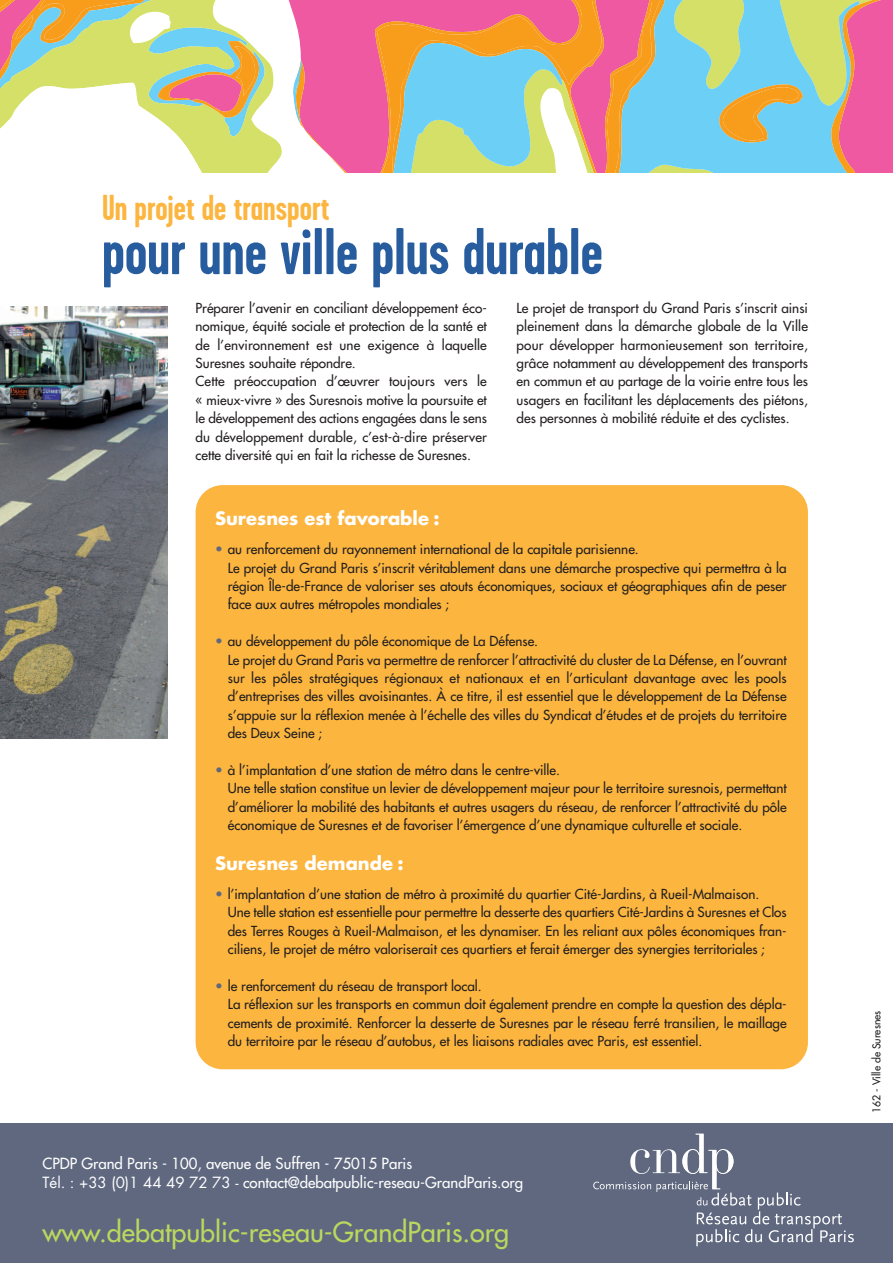
<style>
.page{position:relative;width:893px;height:1263px;background:#fff}
.page>*{position:absolute;margin:0;border:0;box-sizing:border-box;transform-origin:0 0}
.t1{font:700 66px "Garage Gothic";color:#275c9e}
.t2{font:700 36px "Garage Gothic";color:#fcb53f}
.t3{font:27px "Futura";color:#bbd75e}
.t4{font:700 18px "Futura";color:#fff}
.t5{font:15px/19.5px "Futura";color:#fff}
.t6{font:13.5px/18.5px "Futura";color:#231f20}
.t7{font:10.5px "Futura";color:#231f20}
.s1{color:#5f687f}
.s2{font-style:inherit}
</style>
<div class="page">
<svg style="left:0;top:0;width:893px;height:173px"></svg>
<div style="left:0;top:1123px;width:893px;height:140px;background:#5f687f"></div>
<svg style="left:593px;top:1133px;width:261px;height:114px"></svg>
<img style="left:0;top:306px;width:168px;height:432px">
<div style="left:196px;top:485px;width:612px;height:584px;background:#fcb53f;border-radius:27px"></div>
<h2 class="t2" style="left:102px;top:187px;width:229px">Un projet de transport</h2>
<h1 class="t1" style="left:102px;top:213px;width:502px">pour une ville plus durable</h1>
<p class="t6" style="left:196px;top:299px;width:293px">Préparer l’avenir en conciliant développement éco&shy;nomique, équité sociale et protection de la santé et de l’environnement est une exigence à laquelle Suresnes souhaite répondre.<br>Cette préoccupation d’œuvrer toujours vers le « mieux-vivre » des Suresnois motive la poursuite et le développement des actions engagées dans le sens du développement durable, c’est-à-dire préserver cette diversité qui en fait la richesse de Suresnes.</p>
<p class="t6" style="left:517px;top:299px;width:293px;text-align:justify">Le projet de transport du Grand Paris s’inscrit ainsi pleinement dans la démarche globale de la Ville pour développer harmonieusement son territoire, grâce notamment au développement des transports en commun et au partage de la voirie entre tous les usagers en facilitant les déplacements des piétons, des personnes à mobilité réduite et des cyclistes.</p>
<h3 class="t4" style="left:215px;top:510px;width:226px">Suresnes est favorable :</h3>
<p class="t6" style="left:228px;top:541px;width:560px;text-indent:-13px"><span class="s1">•</span> au renforcement du rayonnement international de la capitale parisienne.<br>Le projet du Grand Paris s’inscrit véritablement dans une démarche prospective qui permettra à la région Île-de-France de valoriser ses atouts économiques, sociaux et géographiques afin de peser face aux autres métropoles mondiales ;</p>
<p class="t6" style="left:228px;top:633px;width:560px;text-indent:-13px"><span class="s1">•</span> au développement du pôle économique de La Défense.<br>Le projet du Grand Paris va permettre de renforcer l’attractivité du cluster de La Défense, en l’ouvrant sur les pôles stratégiques régionaux et nationaux et en l’articulant davantage avec les pools d’entreprises des villes avoisinantes. À ce titre, il est essentiel que le développement de La Défense s’appuie sur la réflexion menée à l’échelle des villes du Syndicat d’études et de projets du territoire des Deux Seine ;</p>
<p class="t6" style="left:228px;top:762px;width:560px;text-indent:-13px"><span class="s1">•</span> à l’implantation d’une station de métro dans le centre-ville.<br>Une telle station constitue un levier de développement majeur pour le territoire suresnois, permettant d’améliorer la mobilité des habitants et autres usagers du réseau, de renforcer l’attractivité du pôle économique de Suresnes et de favoriser l’émergence d’une dynamique culturelle et sociale.</p>
<h3 class="t4" style="left:215px;top:855px;width:190px">Suresnes demande :</h3>
<p class="t6" style="left:228px;top:886px;width:560px;text-indent:-13px"><span class="s1">•</span> l’implantation d’une station de métro à proximité du quartier Cité-Jardins, à Rueil-Malmaison.<br>Une telle station est essentielle pour permettre la desserte des quartiers Cité-Jardins à Suresnes et Clos des Terres Rouges à Rueil-Malmaison, et les dynamiser. En les reliant aux pôles économiques fran&shy;ciliens, le projet de métro valoriserait ces quartiers et ferait émerger des synergies territoriales ;</p>
<p class="t6" style="left:228px;top:978px;width:560px;text-indent:-13px"><span class="s1">•</span> le renforcement du réseau de transport local.<br>La réflexion sur les transports en commun doit également prendre en compte la question des dépla&shy;cements de proximité. Renforcer la desserte de Suresnes par le réseau ferré transilien, le maillage du territoire par le réseau d’autobus, et les liaisons radiales avec Paris, est essentiel.</p>
<p class="t5" style="left:43px;top:1154px;width:482px">CPDP Grand Paris - 100, avenue de Suffren - 75015 Paris<br><span class="s2">Tél. : +33 (0)1 44 49 72 73 -</span> contact@debatpublic-reseau-GrandParis.org</p>
<h3 class="t3" style="left:43px;top:1218px;width:468px">www.debatpublic-reseau-GrandParis.org</h3>
<p class="t7" style="left:871px;top:1113px;width:104px;rotate:-90deg">162 - Ville de Suresnes</p>
</div>
